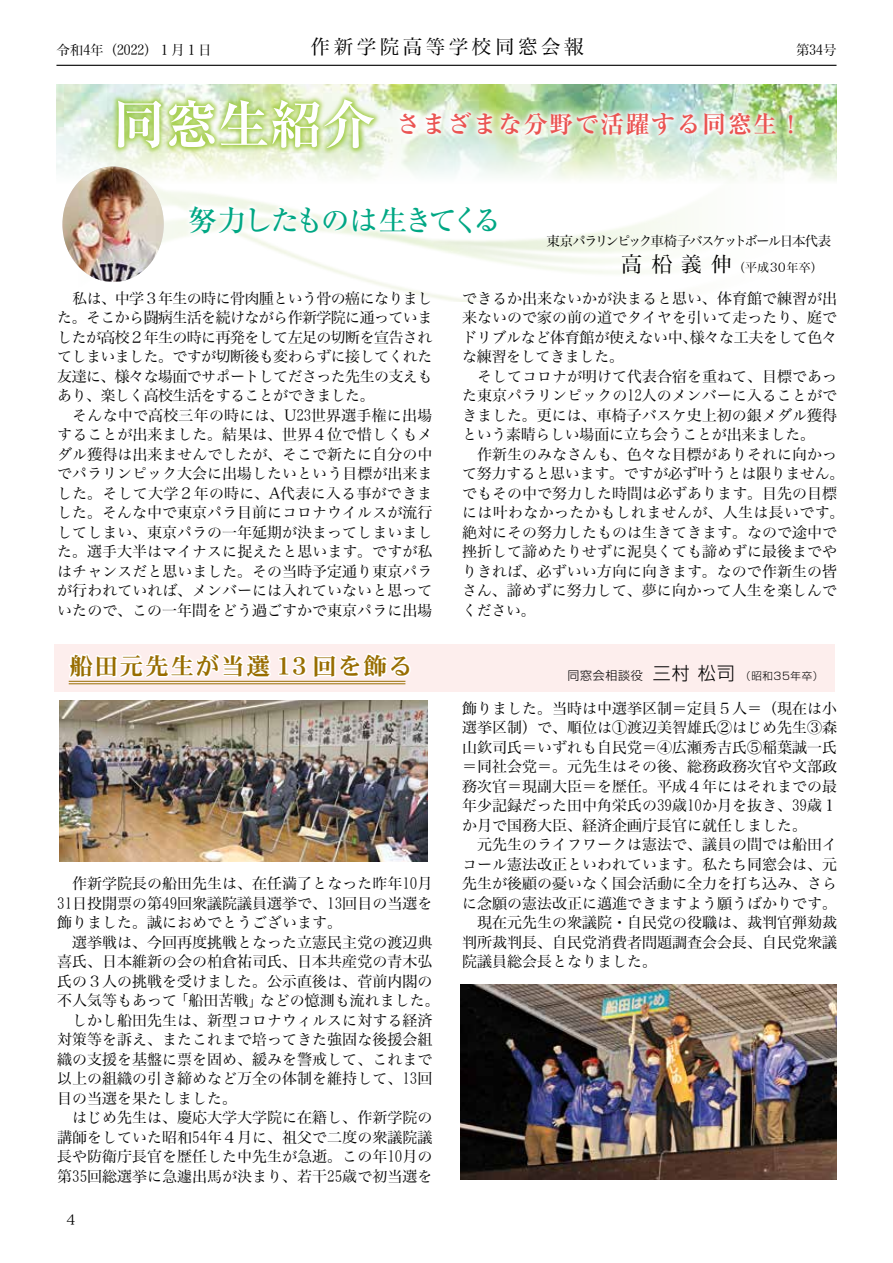
<style>
.page{position:relative;width:893px;height:1263px;background:#fff}
.page>*{position:absolute;margin:0;border:0;box-sizing:border-box;transform-origin:0 0}
.t1{font:500 28.65px "Ryumin Pro";letter-spacing:-.11em;color:#00a784}
.t2{font:700 24px "Ryumin Pro";letter-spacing:.06em;color:#ea5452}
.t3{font:24px "DFHS Mincho W7 WIN RKSJ H";letter-spacing:.055em;color:#986d00}
.t4{font:19.5px "Hiragino Min W3 90 msp RKSJ H";letter-spacing:.18em;color:#000}
.t5{font:15px/19.5px "Hira Min Lg DS W3 90 msp RKSJ H";color:#000;text-align:justify}
.t6{font:13.5px "Hira Min Lg DS W3 90 msp RKSJ H";letter-spacing:-.135em;color:#000}
.t7{font:13.5px "Hira Min Lg DS W3 90 ms RKSJ H";color:#000}
.t8{font:12px "Hira Min Lg DS W3 90 msp RKSJ H";letter-spacing:.02em;color:#000}
.t9{font:300 10.5px "Shin Go Pro";letter-spacing:.055em;color:#000}
.s1{font-size:52.5px;color:#fff}
.s2{font-size:21px}
.s3{font-family:"Koz Min Pr 6 N";font-size:21px}
.s4{font-size:12px}
.s5{font-size:18px}
</style>
<div class="page">
<img style="left:57px;top:64px;width:780px;height:238px">
<div style="left:111px;top:93px;width:270px;height:62px;background:#8fc31f;opacity:.75"></div>
<svg style="left:394px;top:106px;width:405px;height:36px"></svg>
<img style="left:62px;top:166px;width:102px;height:116px">
<svg style="left:184px;top:200px;width:318px;height:39px"></svg>
<img style="left:461px;top:984px;width:375px;height:195px">
<img style="left:59px;top:701px;width:368px;height:160px">
<div style="left:55px;top:644px;width:780px;height:48px;background:#fdeeed"></div>
<svg style="left:68px;top:653px;width:343px;height:28px"></svg>
<hr style="left:69px;top:681px;width:336px;height:1px;background:#986d00">
<hr style="left:69px;top:683px;width:336px;height:1px;background:#986d00">
<hr style="left:56px;top:65px;width:780px;height:1px;background:#000">
<p class="t7" style="left:56px;top:43px;width:157px">令和4年（2022）１月１日</p>
<h3 class="t4" style="left:311px;top:37px;width:275px">作新学院高等学校同窓会報</h3>
<p class="t7" style="left:796px;top:43px;width:42px">第34号</p>
<h2 class="t2" style="left:113px;top:105px;width:691px"><span class="s1">同窓生紹介</span> さまざまな分野で活躍する同窓生！</h2>
<h1 class="t1" style="left:188px;top:197px;width:315px">努力したものは生きてくる</h1>
<p class="t6" style="left:546px;top:234px;width:286px">東京パラリンピック車椅子バスケットボール日本代表</p>
<p class="t8" style="left:621px;top:261px;width:203px"><span class="s2">高</span> <span class="s3">柗</span> <span class="s2">義 伸</span>（平成30年卒）</p>
<p class="t5" style="left:57px;top:289px;width:376px;text-indent:15px">私は、中学３年生の時に骨肉腫という骨の癌になりました。そこから闘病生活を続けながら作新学院に通っていましたが高校２年生の時に再発をして左足の切断を宣告されてしまいました。ですが切断後も変わらずに接してくれた友達に、様々な場面でサポートしてださった先生の支えもあり、楽しく高校生活をすることができました。</p>
<p class="t5" style="left:57px;top:406px;width:377px;text-indent:15px">そんな中で高校三年の時には、U23世界選手権に出場することが出来ました。結果は、世界４位で惜しくもメダル獲得は出来ませんでしたが、そこで新たに自分の中でパラリンピック大会に出場したいという目標が出来ました。そして大学２年の時に、A代表に入る事ができました。そんな中で東京パラ目前にコロナウイルスが流行してしまい、東京パラの一年延期が決まってしまいました。選手大半はマイナスに捉えたと思います。ですが私はチャンスだと思いました。その当時予定通り東京パラが行われていれば、メンバーには入れていないと思っていたので、この一年間をどう過ごすかで東京パラに出場</p>
<p class="t5" style="left:462px;top:289px;width:377px">できるか出来ないかが決まると思い、体育館で練習が出来ないので家の前の道でタイヤを引いて走ったり、庭でドリブルなど体育館が使えない中、様々な工夫をして色々な練習をしてきました。</p>
<p class="t5" style="left:462px;top:367px;width:377px;text-indent:15px">そしてコロナが明けて代表合宿を重ねて、目標であった東京パラリンピックの12人のメンバーに入ることができました。更には、車椅子バスケ史上初の銀メダル獲得という素晴らしい場面に立ち会うことが出来ました。</p>
<p class="t5" style="left:462px;top:445px;width:384px;text-align:left;text-indent:15px">作新生のみなさんも、色々な目標がありそれに向かって努力すると思います。ですが必ず叶うとは限りません。でもその中で努力した時間は必ずあります。目先の目標には叶わなかったかもしれませんが、人生は長いです。絶対にその努力したものは生きてきます。なので途中で挫折して諦めたりせずに泥臭くても諦めずに最後までやりきれば、必ずいい方向に向きます。なので作新生の皆さん、諦めずに努力して、夢に向かって人生を楽しんでください。</p>
<h2 class="t3" style="left:69px;top:654px;width:345px">船田元先生が当選１３回を飾る</h2>
<p class="t9" style="left:567px;top:667px;width:257px"><span class="s4">同窓会相談役</span> <span class="s5">三村 松司</span>（昭和35年卒）</p>
<p class="t5" style="left:57px;top:874px;width:377px;text-indent:15px">作新学院長の船田先生は、在任満了となった昨年10月31日投開票の第49回衆議院議員選挙で、13回目の当選を飾りました。誠におめでとうございます。</p>
<p class="t5" style="left:72px;top:933px;width:361px">選挙戦は、今回再度挑戦となった立憲民主党の渡辺典</p>
<p class="t5" style="left:57px;top:952px;width:376px">喜氏、日本維新の会の柏倉祐司氏、日本共産党の青木弘</p>
<p class="t5" style="left:57px;top:972px;width:376px">氏の３人の挑戦を受けました。公示直後は、菅前内閣の</p>
<p class="t5" style="left:57px;top:991px;width:384px">不人気等もあって「船田苦戦」などの憶測も流れました。</p>
<p class="t5" style="left:72px;top:1011px;width:361px">しかし船田先生は、新型コロナウィルスに対する経済</p>
<p class="t5" style="left:57px;top:1030px;width:376px">対策等を訴え、またこれまで培ってきた強固な後援会組</p>
<p class="t5" style="left:57px;top:1050px;width:376px">織の支援を基盤に票を固め、緩みを警戒して、これまで</p>
<p class="t5" style="left:57px;top:1069px;width:377px">以上の組織の引き締めなど万全の体制を維持して、13回</p>
<p class="t5" style="left:57px;top:1089px;width:181px">目の当選を果たしました。</p>
<p class="t5" style="left:72px;top:1108px;width:361px">はじめ先生は、慶応大学大学院に在籍し、作新学院の</p>
<p class="t5" style="left:57px;top:1128px;width:376px">講師をしていた昭和54年４月に、祖父で二度の衆議院議</p>
<p class="t5" style="left:57px;top:1147px;width:377px">長や防衛庁長官を歴任した中先生が急逝。この年10月の</p>
<p class="t5" style="left:57px;top:1167px;width:376px">第35回総選挙に急遽出馬が決まり、若干25歳で初当選を</p>
<p class="t6" style="left:67px;top:1213px;width:11px">4</p>
<p class="t5" style="left:462px;top:699px;width:377px">飾りました。当時は中選挙区制＝定員５人＝（現在は小選挙区制）で、順位は①渡辺美智雄氏②はじめ先生③森山欽司氏＝いずれも自民党＝④広瀬秀吉氏⑤稲葉誠一氏＝同社会党＝。元先生はその後、総務政務次官や文部政務次官＝現副大臣＝を歴任。平成４年にはそれまでの最年少記録だった田中角栄氏の39歳10か月を抜き、39歳１か月で国務大臣、経済企画庁長官に就任しました。</p>
<p class="t5" style="left:477px;top:835px;width:361px">元先生のライフワークは憲法で、議員の間では船田イ</p>
<p class="t5" style="left:462px;top:855px;width:376px">コール憲法改正といわれています。私たち同窓会は、元</p>
<p class="t5" style="left:462px;top:874px;width:376px">先生が後顧の憂いなく国会活動に全力を打ち込み、さら</p>
<p class="t5" style="left:462px;top:894px;width:376px">に念願の憲法改正に邁進できますよう願うばかりです。</p>
<p class="t5" style="left:477px;top:913px;width:361px">現在元先生の衆議院・自民党の役職は、裁判官弾劾裁</p>
<p class="t5" style="left:462px;top:933px;width:376px">判所裁判長、自民党消費者問題調査会会長、自民党衆議</p>
<p class="t5" style="left:462px;top:952px;width:196px">院議員総会長となりました。</p>
</div>
